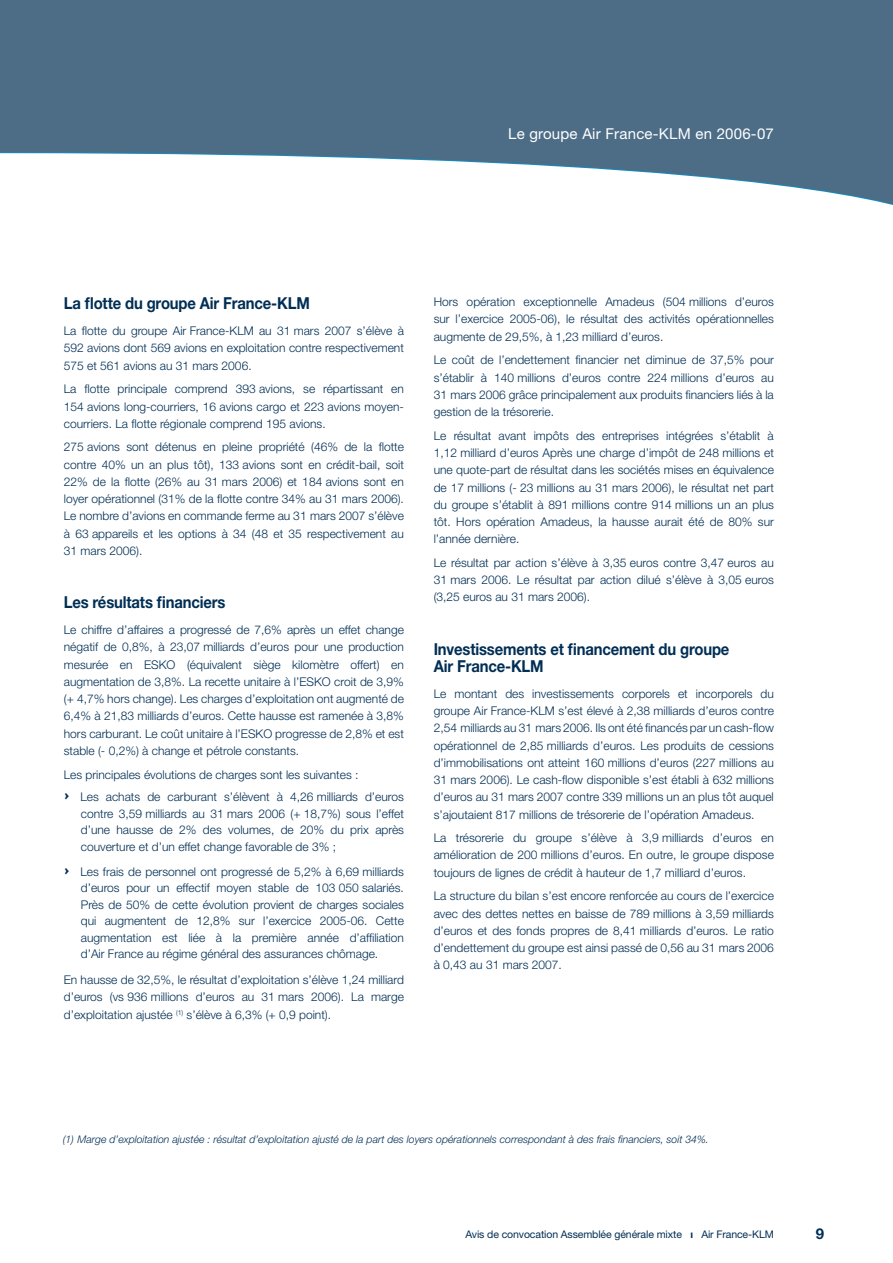
<style>
.page{position:relative;width:893px;height:1263px;background:#fff}
.page>*{position:absolute;margin:0;border:0;box-sizing:border-box;transform-origin:0 0}
.t1{font:700 16.5px/17.2px "Helvetica Neue LT Std";letter-spacing:-.01em;color:#002e54;scale:.9 1}
.t2{font:15px "Helvetica Neue LT Std";letter-spacing:.015em;color:#fff}
.t3{font:300 12px/17.2px "Helvetica Neue LT Std";color:#002e54;text-align:justify}
.t4{font:12px "Mini Pics Directional AA";color:#002e54}
.t5{font:italic 300 10.5px "Helvetica Neue LT Std";color:#002e54}
.t6{font:10.5px "Helvetica Neue LT Std";letter-spacing:-.01em;color:#002e54}
.s1{font-weight:700}
</style>
<div class="page">
<svg style="left:0;top:0;width:893px;height:205px;fill:#4d6d87"></svg>
<p class="t2" style="left:508px;top:124px;width:267px">Le groupe Air France-KLM en 2006-07</p>
<h1 class="t1" style="left:64px;top:295px;width:275px">La flotte du groupe Air France-KLM</h1>
<p class="t3" style="left:64px;top:322px;width:342px">La flotte du groupe Air France-KLM au 31 mars 2007 s’élève à 592 avions dont 569 avions en exploitation contre respectivement 575 et 561 avions au 31 mars 2006.</p>
<p class="t3" style="left:64px;top:380px;width:342px">La flotte principale comprend 393 avions, se répartissant en 154 avions long-courriers, 16 avions cargo et 223 avions moyen&shy;courriers. La flotte régionale comprend 195 avions.</p>
<p class="t3" style="left:64px;top:438px;width:342px">275 avions sont détenus en pleine propriété (46% de la flotte contre 40% un an plus tôt), 133 avions sont en crédit-bail, soit 22% de la flotte (26% au 31 mars 2006) et 184 avions sont en loyer opérationnel (31% de la flotte contre 34% au 31 mars 2006).<br>Le nombre d’avions en commande ferme au 31 mars 2007 s’élève à 63 appareils et les options à 34 (48 et 35 respectivement au 31 mars 2006).</p>
<h1 class="t1" style="left:64px;top:593px;width:181px">Les résultats financiers</h1>
<p class="t3" style="left:64px;top:621px;width:342px">Le chiffre d’affaires a progressé de 7,6% après un effet change négatif de 0,8%, à 23,07 milliards d’euros pour une production mesurée en ESKO (équivalent siège kilomètre offert) en augmentation de 3,8%. La recette unitaire à l’ESKO croit de 3,9% (+ 4,7% hors change). Les charges d’exploitation ont augmenté de 6,4% à 21,83 milliards d’euros. Cette hausse est ramenée à 3,8% hors carburant. Le coût unitaire à l’ESKO progresse de 2,8% et est stable (- 0,2%) à change et pétrole constants.</p>
<p class="t3" style="left:80px;top:763px;width:325px;line-height:22.8px;text-indent:-17px">Les principales évolutions de charges sont les suivantes :<br>Les achats de carburant s’élèvent à 4,26 milliards d’euros</p>
<p class="t3" style="left:81px;top:805px;width:325px;line-height:16.5px">contre 3,59 milliards au 31 mars 2006 (+ 18,7%) sous l’effet d’une hausse de 2% des volumes, de 20% du prix après couverture et d’un effet change favorable de 3% ;</p>
<p class="t3" style="left:80px;top:863px;width:325px;line-height:16.5px">Les frais de personnel ont progressé de 5,2% à 6,69 milliards d’euros pour un effectif moyen stable de 103 050 salariés.<br>Près de 50% de cette évolution provient de charges sociales qui augmentent de 12,8% sur l’exercice 2005-06. Cette augmentation est liée à la première année d’affiliation d’Air France au régime général des assurances chômage.</p>
<p class="t3" style="left:64px;top:971px;width:342px">En hausse de 32,5%, le résultat d’exploitation s’élève 1,24 milliard d’euros (vs 936 millions d’euros au 31 mars 2006). La marge d’exploitation ajustée <sup>(1)</sup> s’élève à 6,3% (+ 0,9 point).</p>
<p class="t4" style="left:64px;top:790px;width:8px">^</p>
<p class="t4" style="left:64px;top:865px;width:8px">^</p>
<p class="t3" style="left:434px;top:293px;width:342px">Hors opération exceptionnelle Amadeus (504 millions d’euros sur l’exercice 2005-06), le résultat des activités opérationnelles augmente de 29,5%, à 1,23 milliard d’euros.</p>
<p class="t3" style="left:434px;top:351px;width:342px">Le coût de l’endettement financier net diminue de 37,5% pour s’établir à 140 millions d’euros contre 224 millions d’euros au 31 mars 2006 grâce principalement aux produits financiers liés à la gestion de la trésorerie.</p>
<p class="t3" style="left:434px;top:427px;width:342px">Le résultat avant impôts des entreprises intégrées s’établit à 1,12 milliard d’euros Après une charge d’impôt de 248 millions et une quote-part de résultat dans les sociétés mises en équivalence de 17 millions (- 23 millions au 31 mars 2006), le résultat net part du groupe s’établit à 891 millions contre 914 millions un an plus tôt. Hors opération Amadeus, la hausse aurait été de 80% sur l’année dernière.</p>
<p class="t3" style="left:434px;top:554px;width:342px">Le résultat par action s’élève à 3,35 euros contre 3,47 euros au 31 mars 2006. Le résultat par action dilué s’élève à 3,05 euros (3,25 euros au 31 mars 2006).</p>
<h1 class="t1" style="left:434px;top:640px;width:330px">Investissements et financement du groupe<br>Air France-KLM</h1>
<p class="t3" style="left:434px;top:685px;width:342px">Le montant des investissements corporels et incorporels du groupe Air France-KLM s’est élevé à 2,38 milliards d’euros contre 2,54 milliards au 31 mars 2006. Ils ont été financés par un cash-flow opérationnel de 2,85 milliards d’euros. Les produits de cessions d’immobilisations ont atteint 160 millions d’euros (227 millions au 31 mars 2006). Le cash-flow disponible s’est établi à 632 millions d’euros au 31 mars 2007 contre 339 millions un an plus tôt auquel s’ajoutaient 817 millions de trésorerie de l’opération Amadeus.</p>
<p class="t3" style="left:434px;top:829px;width:342px">La trésorerie du groupe s’élève à 3,9 milliards d’euros en amélioration de 200 millions d’euros. En outre, le groupe dispose toujours de lignes de crédit à hauteur de 1,7 milliard d’euros.</p>
<p class="t3" style="left:434px;top:887px;width:342px">La structure du bilan s’est encore renforcée au cours de l’exercice avec des dettes nettes en baisse de 789 millions à 3,59 milliards d’euros et des fonds propres de 8,41 milliards d’euros. Le ratio d’endettement du groupe est ainsi passé de 0,56 au 31 mars 2006 à 0,43 au 31 mars 2007.</p>
<p class="t5" style="left:63px;top:1133px;width:647px">(1) Marge d’exploitation ajustée : résultat d’exploitation ajusté de la part des loyers opérationnels correspondant à des frais financiers, soit 34%.</p>
<p class="t6" style="left:465px;top:1228px;width:310px">Avis de convocation Assemblée générale mixte <span class="s1">ı</span> Air France-KLM</p>
</div>
